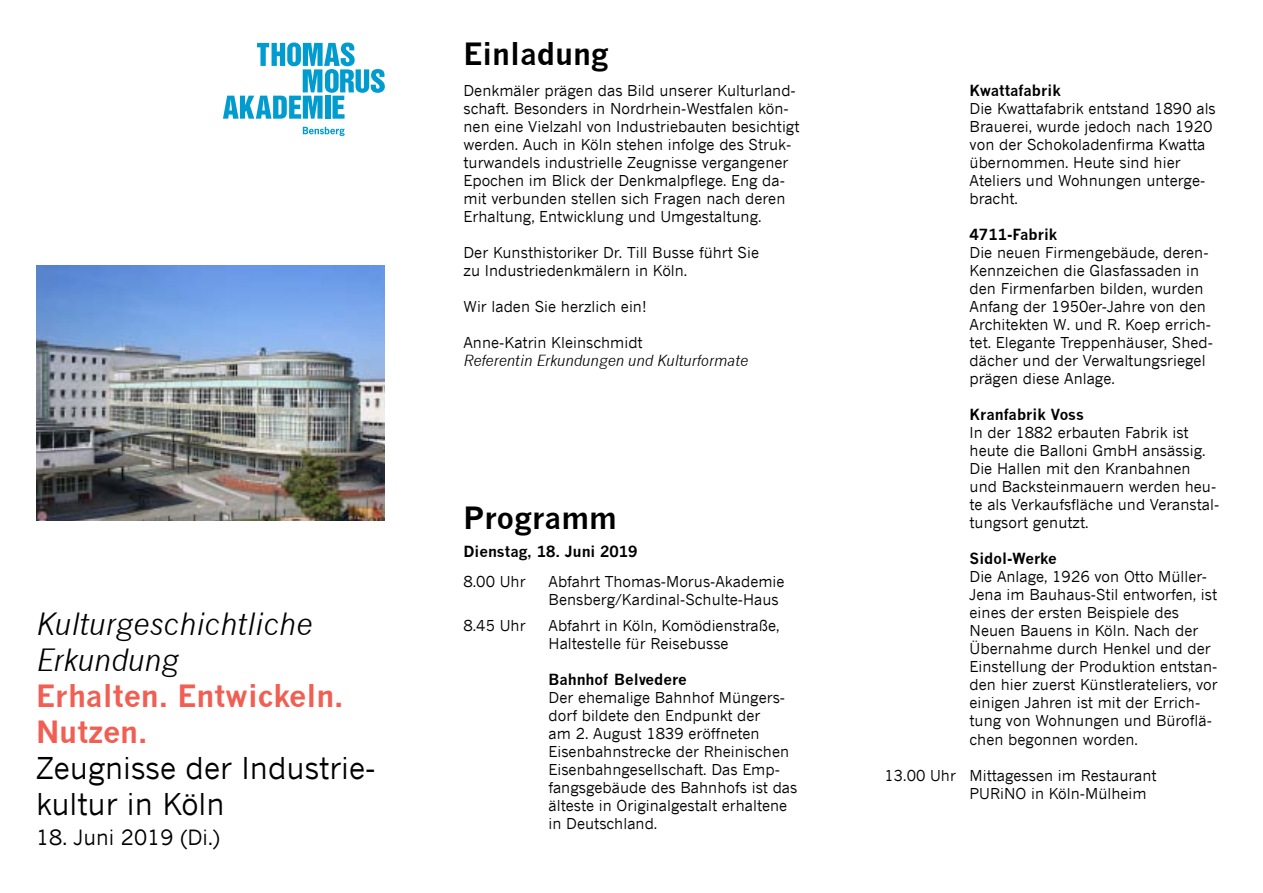
<style>
.page{position:relative;width:1263px;height:893px;background:#fff}
.page>*{position:absolute;margin:0;border:0;box-sizing:border-box;transform-origin:0 0}
.t1{font:30px/36px "News Gothic";color:#000}
.t2{font:italic 30px/36px "News Gothic";color:#000}
.t3{font:700 30px/36px "News Gothic";color:#f15f53}
.t4{font:700 30px "News Gothic";color:#000}
.t5{font:21px "News Gothic";color:#000}
.t6{font:15px/18px "News Gothic";color:#000}
.t7{font:700 15px "News Gothic";color:#000}
.t8{font:italic 15px "News Gothic";color:#000}
</style>
<div class="page">
<svg style="left:223px;top:43px;width:162px;height:76px"></svg>
<svg style="left:303px;top:127px;width:42px;height:9px"></svg>
<img style="left:36px;top:265px;width:349px;height:255px">
<h1 class="t2" style="left:36px;top:606px;width:278px">Kulturgeschichtliche<br>Erkundung</h1>
<h1 class="t3" style="left:36px;top:678px;width:309px">Erhalten. Entwickeln.<br>Nutzen.</h1>
<h1 class="t1" style="left:36px;top:750px;width:341px">Zeugnisse der Industrie&shy;kultur in Köln</h1>
<h2 class="t5" style="left:36px;top:824px;width:186px">18. Juni 2019 (Di.)</h2>
<h1 class="t4" style="left:463px;top:36px;width:146px">Einladung</h1>
<p class="t6" style="left:463px;top:81px;width:337px">Denkmäler prägen das Bild unserer Kulturland&shy;schaft. Besonders in Nordrhein-Westfalen kön&shy;nen eine Vielzahl von Industriebauten besichtigt werden. Auch in Köln stehen infolge des Struk&shy;turwandels industrielle Zeugnisse vergangener Epochen im Blick der Denkmalpflege. Eng da&shy;mit verbunden stellen sich Fragen nach deren Erhaltung, Entwicklung und Umgestaltung.</p>
<p class="t6" style="left:463px;top:243px;width:297px">Der Kunsthistoriker Dr. Till Busse führt Sie zu Industriedenkmälern in Köln.</p>
<p class="t6" style="left:463px;top:297px;width:185px">Wir laden Sie herzlich ein!</p>
<p class="t6" style="left:463px;top:333px;width:181px">Anne-Katrin Kleinschmidt</p>
<p class="t8" style="left:463px;top:352px;width:286px">Referentin Erkundungen und Kulturformate</p>
<h1 class="t4" style="left:463px;top:499px;width:154px">Programm</h1>
<p class="t7" style="left:463px;top:542px;width:176px">Dienstag, 18. Juni 2019</p>
<p class="t6" style="left:463px;top:572px;width:64px">8.00 Uhr</p>
<p class="t6" style="left:549px;top:572px;width:238px">Abfahrt Thomas-Morus-Akademie<br>Bensberg/Kardinal-Schulte-Haus</p>
<p class="t6" style="left:463px;top:617px;width:64px">8.45 Uhr</p>
<p class="t6" style="left:549px;top:617px;width:232px">Abfahrt in Köln, Komödienstraße,<br>Haltestelle für Reisebusse</p>
<p class="t7" style="left:549px;top:671px;width:140px">Bahnhof Belvedere</p>
<p class="t6" style="left:549px;top:689px;width:250px">Der ehemalige Bahnhof Müngers&shy;dorf bildete den Endpunkt der<br>am 2. August 1839 eröffneten<br>Eisenbahnstrecke der Rheinischen<br>Eisenbahngesellschaft. Das Emp&shy;fangsgebäude des Bahnhofs ist das älteste in Originalgestalt erhaltene in Deutschland.</p>
<p class="t7" style="left:969px;top:82px;width:93px">Kwattafabrik</p>
<p class="t6" style="left:969px;top:100px;width:248px">Die Kwattafabrik entstand 1890 als<br>Brauerei, wurde jedoch nach 1920 von der Schokoladenfirma Kwatta übernommen. Heute sind hier<br>Ateliers und Wohnungen unterge&shy;bracht.</p>
<p class="t7" style="left:969px;top:226px;width:89px">4711-Fabrik</p>
<p class="t6" style="left:969px;top:244px;width:245px">Die neuen Firmengebäude, deren-<br>Kennzeichen die Glasfassaden in den Firmenfarben bilden, wurden<br>Anfang der 1950er-Jahre von den<br>Architekten W. und R. Koep errich&shy;tet. Elegante Treppenhäuser, Shed&shy;dächer und der Verwaltungsriegel prägen diese Anlage.</p>
<p class="t7" style="left:969px;top:406px;width:116px">Kranfabrik Voss</p>
<p class="t6" style="left:969px;top:424px;width:251px">In der 1882 erbauten Fabrik ist heute die Balloni GmbH ansässig.<br>Die Hallen mit den Kranbahnen und Backsteinmauern werden heu&shy;te als Verkaufsfläche und Veranstal&shy;tungsort genutzt.</p>
<p class="t7" style="left:969px;top:550px;width:89px">Sidol-Werke</p>
<p class="t6" style="left:969px;top:568px;width:250px">Die Anlage, 1926 von Otto Müller-<br>Jena im Bauhaus-Stil entworfen, ist eines der ersten Beispiele des<br>Neuen Bauens in Köln. Nach der<br>Übernahme durch Henkel und der<br>Einstellung der Produktion entstan&shy;den hier zuerst Künstlerateliers, vor einigen Jahren ist mit der Errich&shy;tung von Wohnungen und Büroflä&shy;chen begonnen worden.</p>
<p class="t6" style="left:969px;top:766px;width:188px;text-indent:-85px">13.00 Uhr Mittagessen im Restaurant<br>PURiNO in Köln-Mülheim</p>
</div>
